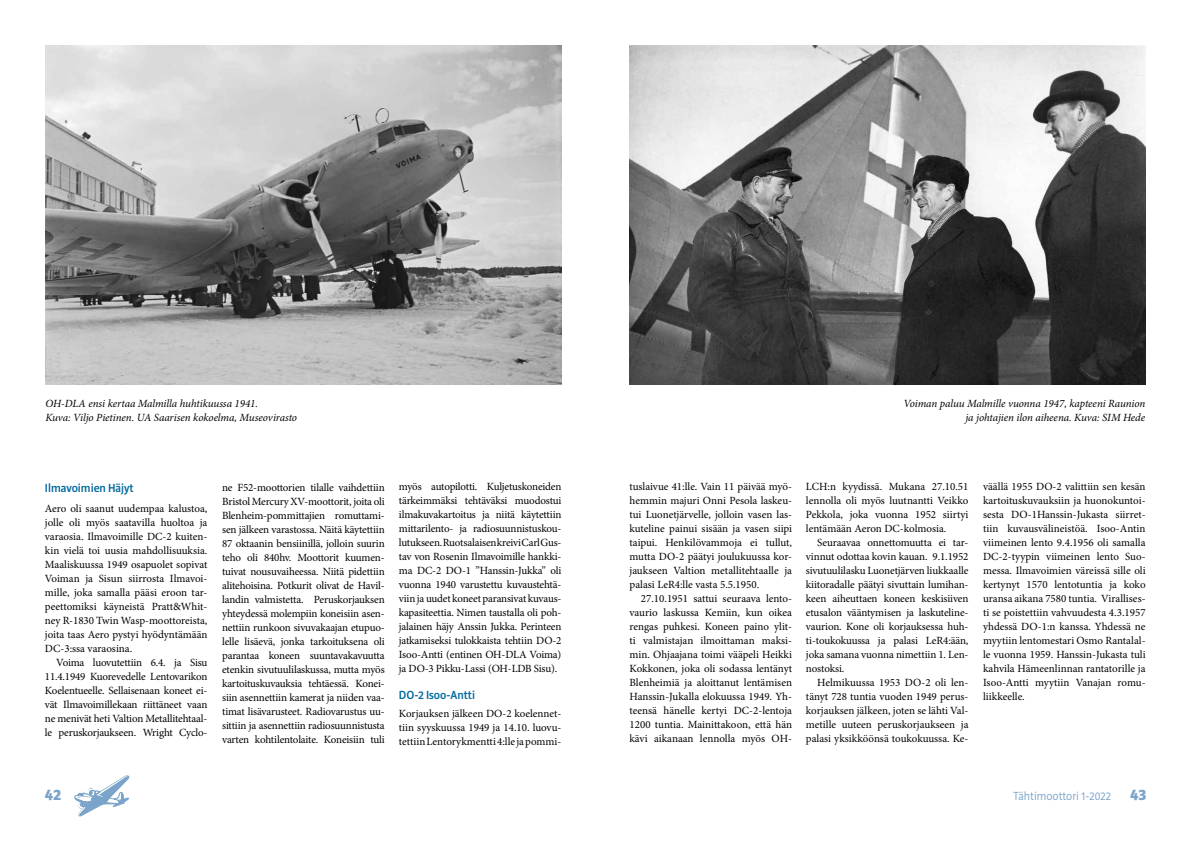
<style>
.page{position:relative;width:1191px;height:842px;background:#fff}
.page>*{position:absolute;margin:0;border:0;box-sizing:border-box;transform-origin:0 0}
.t1{font:900 16px "Riga";color:#7aa4c9}
.t2{font:500 12px "Riga";color:#00689d}
.t3{font:300 12px "Riga";color:#7aa4c9}
.t4{font:11px/14px "Minion Pro";letter-spacing:-.005em;color:#000;text-align:justify}
.t5{font:italic 11px/13.2px "Minion Pro";letter-spacing:-.005em;color:#000;text-align:right}
.s1{font-weight:900;font-size:16px}
</style>
<div class="page">
<svg style="left:74px;top:775px;width:55px;height:41px"></svg>
<img style="left:629px;top:45px;width:516px;height:339px">
<img style="left:45px;top:46px;width:516px;height:338px">
<p class="t5" style="left:45px;top:397px;width:253px;text-align:left">OH-DLA ensi kertaa Malmilla huhtikuussa 1941.<br>Kuva: Viljo Pietinen. UA Saarisen kokoelma, Museovirasto</p>
<p class="t2" style="left:45px;top:481px;width:90px">Ilmavoimien Häjyt</p>
<p class="t4" style="left:45px;top:501px;width:164px">Aero oli saanut uudempaa kalustoa, jolle oli myös saatavilla huoltoa ja varaosia. Ilmavoimille DC-2 kuiten&shy;kin vielä toi uusia mahdollisuuksia.<br>Maaliskuussa 1949 osapuolet sopivat Voiman ja Sisun siirrosta Ilmavoi&shy;mille, joka samalla pääsi eroon tar&shy;peettomiksi käyneistä Pratt&amp;Whit&shy;ney R-1830 Twin Wasp-moottoreista, joita taas Aero pystyi hyödyntämään DC-3:ssa varaosina.</p>
<p class="t4" style="left:45px;top:655px;width:164px;text-indent:11px">Voima luovutettiin 6.4. ja Sisu 11.4.1949 Kuorevedelle Lentovarikon Koelentueelle. Sellaisenaan koneet ei&shy;vät Ilmavoimillekaan riittäneet vaan ne menivät heti Valtion Metallitehtaal&shy;le peruskorjaukseen. Wright Cyclo-</p>
<p class="t4" style="left:222px;top:480px;width:164px">ne F52-moottorien tilalle vaihdettiin Bristol Mercury XV-moottorit, joita oli Blenheim-pommittajien romuttami&shy;sen jälkeen varastossa. Näitä käytettiin 87 oktaanin bensiinillä, jolloin suurin teho oli 840hv. Moottorit kuumen&shy;tuivat nousuvaiheessa. Niitä pidettiin alitehoisina. Potkurit olivat de Havil&shy;landin valmistetta. Peruskorjauksen yhteydessä molempiin koneisiin asen&shy;nettiin runkoon sivuvakaajan etupuo&shy;lelle lisäevä, jonka tarkoituksena oli parantaa koneen suuntavakavuutta etenkin sivutuulilaskussa, mutta myös kartoituskuvauksia tehtäessä. Konei&shy;siin asennettiin kamerat ja niiden vaa&shy;timat lisävarusteet. Radiovarustus uu&shy;sittiin ja asennettiin radiosuunnistusta varten kohtilentolaite. Koneisiin tuli</p>
<p class="t4" style="left:399px;top:480px;width:164px">myös autopilotti. Kuljetuskoneiden tärkeimmäksi tehtäväksi muodostui ilmakuvakartoitus ja niitä käytettiin mittarilento- ja radiosuunnistuskou&shy;lutukseen. Ruotsalaisen kreivi Carl Gus&shy;tav von Rosenin Ilmavoimille hankki&shy;ma DC-2 DO-1 ”Hanssin-Jukka” oli vuonna 1940 varustettu kuvaustehtä&shy;viin ja uudet koneet paransivat kuvaus&shy;kapasiteettia. Nimen taustalla oli poh&shy;jalainen häjy Anssin Jukka. Perinteen jatkamiseksi tulokkaista tehtiin DO-2<br>Isoo-Antti (entinen OH-DLA Voima) ja DO-3 Pikku-Lassi (OH-LDB Sisu).</p>
<p class="t2" style="left:399px;top:688px;width:78px">DO-2 Isoo-Antti</p>
<p class="t4" style="left:399px;top:706px;width:164px">Korjauksen jälkeen DO-2 koelennet&shy;tiin syyskuussa 1949 ja 14.10. luovu&shy;tettiin Lentorykmentti 4:lle ja pommi-</p>
<p class="t5" style="left:903px;top:397px;width:243px">Voiman paluu Malmille vuonna 1947, kapteeni Raunion ja johtajien ilon aiheena. Kuva: SIM Hede</p>
<p class="t4" style="left:629px;top:479px;width:164px">tuslaivue 41:lle. Vain 11 päivää myö&shy;hemmin majuri Onni Pesola laskeu&shy;tui Luonetjärvelle, jolloin vasen las&shy;kuteline painui sisään ja vasen siipi taipui. Henkilövammoja ei tullut, mutta DO-2 päätyi joulukuussa kor&shy;jaukseen Valtion metallitehtaalle ja palasi LeR4:lle vasta 5.5.1950.</p>
<p class="t4" style="left:629px;top:591px;width:164px;text-indent:11px">27.10.1951 sattui seuraava lento&shy;vaurio laskussa Kemiin, kun oikea rengas puhkesi. Koneen paino ylit&shy;ti valmistajan ilmoittaman maksi&shy;min. Ohjaajana toimi vääpeli Heikki Kokkonen, joka oli sodassa lentänyt Blenheimiä ja aloittanut lentämisen Hanssin-Jukalla elokuussa 1949. Yh&shy;teensä hänelle kertyi DC-2-lentoja 1200 tuntia. Mainittakoon, että hän kävi aikanaan lennolla myös OH-</p>
<p class="t4" style="left:806px;top:479px;width:164px">LCH:n kyydissä. Mukana 27.10.51 lennolla oli myös luutnantti Veikko Pekkola, joka vuonna 1952 siirtyi lentämään Aeron DC-kolmosia.</p>
<p class="t4" style="left:806px;top:535px;width:164px;text-indent:11px">Seuraavaa onnettomuutta ei tar&shy;vinnut odottaa kovin kauan. 9.1.1952 sivutuulilasku Luonetjärven liukkaalle kiitoradalle päätyi sivuttain lumihan&shy;keen aiheuttaen koneen keskisiiven etusalon vääntymisen ja laskuteline&shy;vaurion. Kone oli korjauksessa huh&shy;ti-toukokuussa ja palasi LeR4:ään, joka samana vuonna nimettiin 1. Len&shy;nostoksi.</p>
<p class="t4" style="left:806px;top:676px;width:164px;text-indent:11px">Helmikuussa 1953 DO-2 oli len&shy;tänyt 728 tuntia vuoden 1949 perus&shy;korjauksen jälkeen, joten se lähti Val&shy;metille uuteen peruskorjaukseen ja palasi yksikköönsä toukokuussa. Ke-</p>
<p class="t4" style="left:983px;top:480px;width:164px">väällä 1955 DO-2 valittiin sen kesän kartoituskuvauksiin ja huonokuntoi&shy;sesta DO-1Hanssin-Jukasta siirret&shy;tiin kuvausvälineistöä. Isoo-Antin viimeinen lento 9.4.1956 oli samalla DC-2-tyypin viimeinen lento Suo&shy;messa. Ilmavoimien väreissä sille oli kertynyt 1570 lentotuntia ja koko uransa aikana 7580 tuntia. Virallises&shy;ti se poistettiin vahvuudesta 4.3.1957 yhdessä DO-1:n kanssa. Yhdessä ne myytiin lentomestari Osmo Rantalal&shy;le vuonna 1959. Hanssin-Jukasta tuli kahvila Hämeenlinnan rantatorille ja Isoo-Antti myytiin Vanajan romu&shy;liikkeelle.</p>
<h1 class="t1" style="left:45px;top:785px;width:18px">42</h1>
<p class="t3" style="left:1013px;top:790px;width:134px">Tähtimoottori 1-2022 <span class="s1">43</span></p>
</div>
